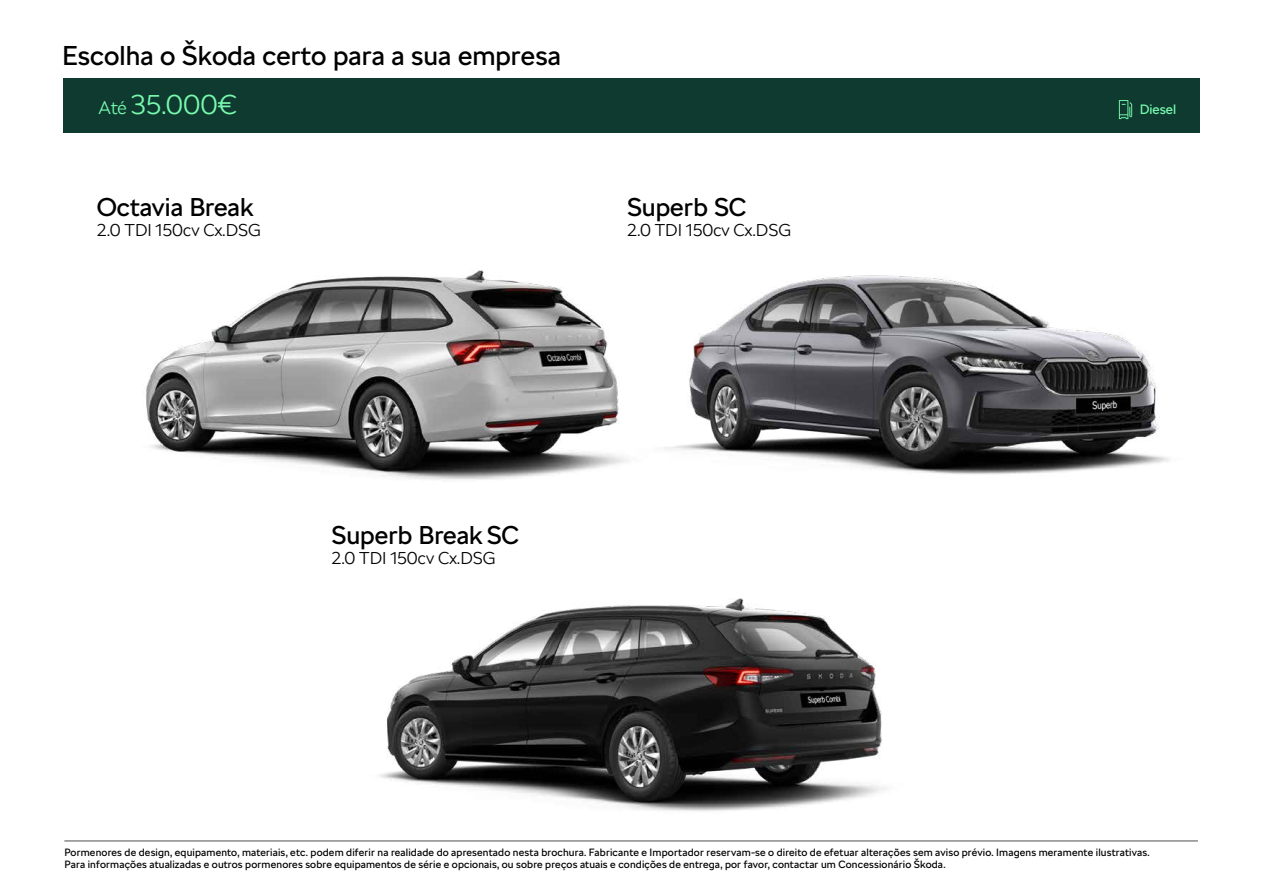
<style>
.page{position:relative;width:1263px;height:893px;background:#fff}
.page>*{position:absolute;margin:0;border:0;box-sizing:border-box;transform-origin:0 0}
.t1{font:27px/48.9px "SKODA Next";color:#000}
.t2{font:25.5px "SKODA Next";color:#000}
.t3{font:300 16.95px "SKODA Next";color:#000}
.t4{font:13.5px "SKODA Next";color:#78faae}
.t5{font:10.5px/12.6px "SKODA Next";letter-spacing:.015em;color:#000}
.s1{font-weight:300;font-size:18px;color:#78faae}
.s2{font-weight:300;color:#78faae}
</style>
<div class="page">
<img style="left:146px;top:270px;width:421px;height:201px">
<img style="left:567px;top:275px;width:603px;height:200px">
<img style="left:271px;top:471px;width:715px;height:370px">
<div style="left:63px;top:78px;width:1137px;height:55px;background:#0e3a2f"></div>
<hr style="left:64px;top:841px;width:1134px;height:1px;background:#000">
<svg style="left:1119px;top:100px;width:13px;height:19px"></svg>
<h1 class="t1" style="left:99px;top:31px;width:464px;text-indent:-36px">Escolha o Škoda certo para a sua empresa<br><span class="s1">Até</span> <span class="s2">35.000€</span></h1>
<h2 class="t2" style="left:97px;top:192px;width:158px">Octavia Break</h2>
<h3 class="t3" style="left:97px;top:220px;width:166px">2.0 TDI 150cv Cx.DSG</h3>
<h2 class="t2" style="left:627px;top:192px;width:121px">Superb SC</h2>
<h3 class="t3" style="left:627px;top:220px;width:166px">2.0 TDI 150cv Cx.DSG</h3>
<h2 class="t2" style="left:331px;top:520px;width:189px">Superb Break SC</h2>
<h3 class="t3" style="left:331px;top:548px;width:166px">2.0 TDI 150cv Cx.DSG</h3>
<p class="t4" style="left:1140px;top:101px;width:38px">Diesel</p>
<p class="t5" style="left:64px;top:846px;width:1087px">Pormenores de design, equipamento, materiais, etc. podem diferir na realidade do apresentado nesta brochura. Fabricante e Importador reservam-se o direito de efetuar alterações sem aviso prévio. Imagens meramente ilustrativas.<br>Para informações atualizadas e outros pormenores sobre equipamentos de série e opcionais, ou sobre preços atuais e condições de entrega, por favor, contactar um Concessionário Škoda.</p>
</div>
